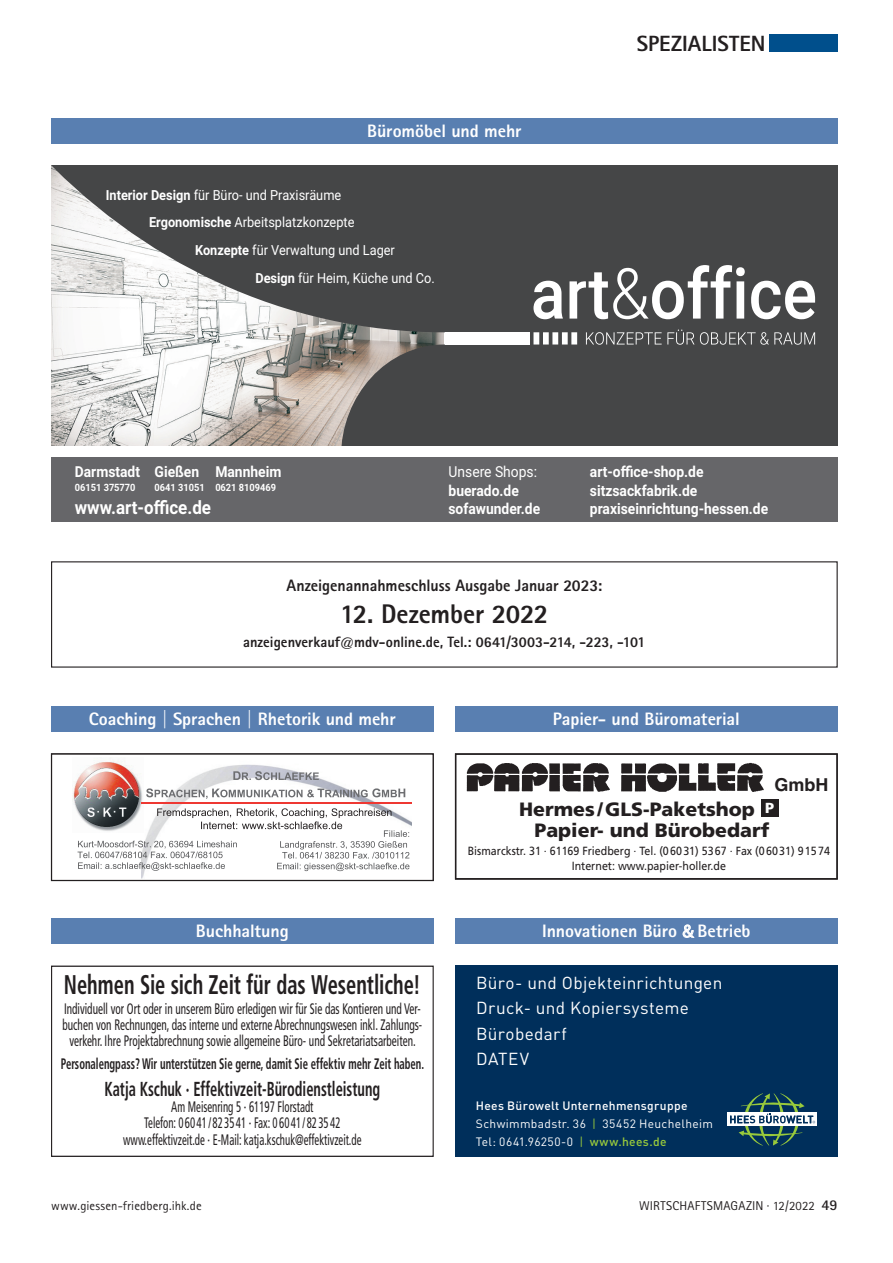
<style>
.page{position:relative;width:893px;height:1263px;background:#fff}
.page>*{position:absolute;margin:0;border:0;box-sizing:border-box;transform-origin:0 0}
.t1{font:700 condensed 27px "Frutiger LT Std";color:#231f20;scale:.76 1}
.t2{font:800 27px "Agfa Rotis Sans Serif";letter-spacing:-.01em;color:#231f20}
.t3{font:800 22.05px "Agfa Rotis Sans Serif";letter-spacing:.005em;color:#231f20}
.t4{font:700 condensed 20.25px "Frutiger LT Std";color:#231f20;scale:.71 1}
.t5{font:900 19.2px/20.7px "Frutiger";color:#231f20;text-align:center}
.t6{font:700 18.45px "Roboto";color:#fff;scale:.92 1}
.t7{font:800 18px "Agfa Rotis Sans Serif";letter-spacing:-.005em;color:#fff}
.t8{font:700 17.85px "Helvetica";color:#231f20}
.t9{font:17.1px/25.5px "DIN Web W07";letter-spacing:.02em;color:#fff}
.t10{font:800 16.5px "Agfa Rotis Sans Serif";color:#231f20;scale:.96 1}
.t11{font:condensed 15.15px/16px "Frutiger LT Std";color:#231f20;text-align:center;scale:.76 1}
.t12{font:condensed 15.15px/16px "Frutiger LT Std";color:#231f20;text-align:center;scale:.71 1}
.t13{font:700 15.15px/18.5px "Roboto";color:#fff;scale:.92 1}
.t14{font:700 condensed 15.15px "Frutiger LT Std";color:#231f20;scale:.7 1}
.t15{font:15.15px "Roboto";color:#fff;scale:.92 1}
.t16{font:800 15px "Agfa Rotis Sans Serif";color:#231f20;scale:.96 1}
.t17{font:13.95px "Roboto";color:#fff;scale:.92 1}
.t18{font:12.75px "Agfa Rotis Sans Serif";letter-spacing:.015em;color:#231f20}
.t19{font:12px/18px "DIN Web W07";letter-spacing:.03em;color:#fff}
.t20{font:11.85px/14.9px "Frutiger";color:#231f20;text-align:center;scale:.9 1}
.t21{font:700 10.05px "Roboto";color:#fff;scale:.92 1}
.s1{font-weight:700}
.s2{font-family:"Myriad Pro";font-weight:400}
.s3{font-weight:500}
.s4{color:#99ca3b}
.s5{font-weight:500;color:#99ca3b}
.s6{font-weight:700;font-size:15px}
</style>
<div class="page">
<div style="left:770px;top:34px;width:68px;height:17px;background:#004f8c"></div>
<img style="left:142px;top:764px;width:270px;height:115px">
<img style="left:73px;top:760px;width:70px;height:53px">
<hr style="left:142px;top:802px;width:270px;height:2px;background:#ee3832">
<svg style="left:146px;top:771px;width:259px;height:28px"></svg>
<svg style="left:78px;top:808px;width:331px;height:63px"></svg>
<div style="left:51px;top:753px;width:383px;height:128px;border:1px solid #231f20"></div>
<div style="left:51px;top:707px;width:383px;height:25px;background:#597fb1"></div>
<div style="left:455px;top:918px;width:383px;height:26px;background:#597fb1"></div>
<div style="left:455px;top:965px;width:383px;height:192px;background:#002f5b"></div>
<div style="left:727px;top:1113px;width:89px;height:13px;background:#fff"></div>
<svg style="left:730px;top:1093px;width:85px;height:53px"></svg>
<div style="left:51px;top:118px;width:787px;height:26px;background:#597fb1"></div>
<div style="left:51px;top:457px;width:787px;height:65px;background:#666669"></div>
<div style="left:51px;top:165px;width:787px;height:280px;background:#454647"></div>
<svg style="left:533px;top:265px;width:282px;height:80px"></svg>
<img style="left:51px;top:332px;width:393px;height:113px">
<div style="left:444px;top:332px;width:86px;height:12px;background:#fff"></div>
<svg style="left:51px;top:165px;width:366px;height:167px"></svg>
<svg style="left:341px;top:344px;width:103px;height:101px"></svg>
<div style="left:51px;top:965px;width:383px;height:192px;border:1px solid #231f20"></div>
<div style="left:51px;top:918px;width:383px;height:26px;background:#597fb1"></div>
<img style="left:466px;top:762px;width:298px;height:30px">
<div style="left:761px;top:799px;width:18px;height:17px;background:#231f20"></div>
<div style="left:455px;top:753px;width:383px;height:126px;border:1px solid #231f20"></div>
<div style="left:455px;top:707px;width:383px;height:25px;background:#597fb1"></div>
<p class="t7" style="left:367px;top:119px;width:156px">Büromöbel und mehr</p>
<p class="t17" style="left:106px;top:187px;width:257px"><span class="s1">Interior Design</span> für Büro- und Praxisräume</p>
<p class="t17" style="left:149px;top:214px;width:225px"><span class="s1">Ergonomische</span> Arbeitsplatzkonzepte</p>
<p class="t17" style="left:195px;top:242px;width:219px"><span class="s1">Konzepte</span> für Verwaltung und Lager</p>
<p class="t17" style="left:255px;top:270px;width:196px"><span class="s1">Design</span> für Heim, Küche und Co.</p>
<h2 class="t3" style="left:637px;top:29px;width:130px">SPEZIALISTEN</h2>
<p class="t13" style="left:155px;top:463px;width:50px">Gießen</p>
<p class="t21" style="left:155px;top:481px;width:56px">0641 31051</p>
<p class="t13" style="left:590px;top:463px;width:125px">art-office-shop.de sitzsackfabrik.de</p>
<p class="t13" style="left:75px;top:463px;width:72px">Darmstadt</p>
<p class="t21" style="left:75px;top:481px;width:67px">06151 375770</p>
<p class="t13" style="left:215px;top:463px;width:73px">Mannheim</p>
<p class="t21" style="left:215px;top:481px;width:67px">0621 8109469</p>
<p class="t15" style="left:448px;top:463px;width:98px">Unsere Shops:</p>
<p class="t13" style="left:448px;top:481px;width:101px">buerado.de sofawunder.de</p>
<p class="t6" style="left:75px;top:497px;width:150px">www.art-office.de</p>
<p class="t13" style="left:590px;top:500px;width:195px">praxiseinrichtung-hessen.de</p>
<p class="t10" style="left:286px;top:575px;width:330px">Anzeigenannahmeschluss Ausgabe Januar 2023:</p>
<h1 class="t2" style="left:340px;top:596px;width:210px">12. Dezember 2022</h1>
<p class="t16" style="left:243px;top:632px;width:421px">anzeigenverkauf@mdv-online.de, Tel.: 0641/3003-214, -223, -101</p>
<p class="t7" style="left:89px;top:708px;width:308px">Coaching | Sprachen | Rhetorik und mehr</p>
<p class="t7" style="left:196px;top:920px;width:94px">Buchhaltung</p>
<h1 class="t1" style="left:64px;top:969px;width:471px">Nehmen Sie sich Zeit für das Wesentliche!</h1>
<p class="t11" style="left:62px;top:1000px;width:475px">Individuell vor Ort oder in unserem Büro erledigen wir für Sie das Kontieren und Ver&shy;buchen von Rechnungen, das interne und externe Abrechnungswesen inkl. Zahlungs&shy;verkehr. Ihre Projektabrechnung sowie allgemeine Büro- und Sekretariatsarbeiten.</p>
<p class="t14" style="left:61px;top:1055px;width:521px">Personalengpass? Wir unterstützen Sie gerne, damit Sie effektiv mehr Zeit haben.</p>
<h3 class="t4" style="left:105px;top:1077px;width:390px">Katja Kschuk · Effektivzeit-Bürodienstleistung</h3>
<p class="t12" style="left:123px;top:1099px;width:337px">Am Meisenring 5 · 61197 Florstadt<br>Telefon: 0 60 41 / 82 35 41 · Fax: 0 60 41 / 82 35 42 www.effektivzeit.de · E-Mail: katja.kschuk@effektivzeit.de</p>
<p class="t7" style="left:553px;top:708px;width:188px">Papier- und Büromaterial</p>
<p class="t8" style="left:774px;top:774px;width:55px">GmbH</p>
<p class="t5" style="left:519px;top:799px;width:257px">Hermes /GLS-Paketshop <sup>P<br></sup>Papier- und Bürobedarf</p>
<p class="t20" style="left:468px;top:843px;width:404px">Bismarckstr. 31 · 61169 Friedberg · Tel. (06031) 5367 · Fax (06031) 91574<br>Internet: www.papier-holler.de</p>
<p class="t7" style="left:542px;top:920px;width:210px">Innovationen Büro <span class="s2">&amp;</span> Betrieb</p>
<p class="t9" style="left:476px;top:969px;width:248px">Büro- und Objekteinrichtungen<br>Druck- und Kopiersysteme<br>Bürobedarf<br>DATEV</p>
<p class="t19" style="left:476px;top:1096px;width:239px"><span class="s3">Hees Bürowelt Unternehmensgruppe<br></span>Schwimmbadstr. 36 <span class="s4">|</span> 35452 Heuchelheim<br>Tel: 0641.96250-0 <span class="s4">|</span> <span class="s5">www.hees.de</span></p>
<p class="t18" style="left:51px;top:1198px;width:152px">www.giessen-friedberg.ihk.de</p>
<p class="t18" style="left:639px;top:1198px;width:200px">WIRTSCHAFTSMAGAZIN · 12/2022 <span class="s6">49</span></p>
</div>
